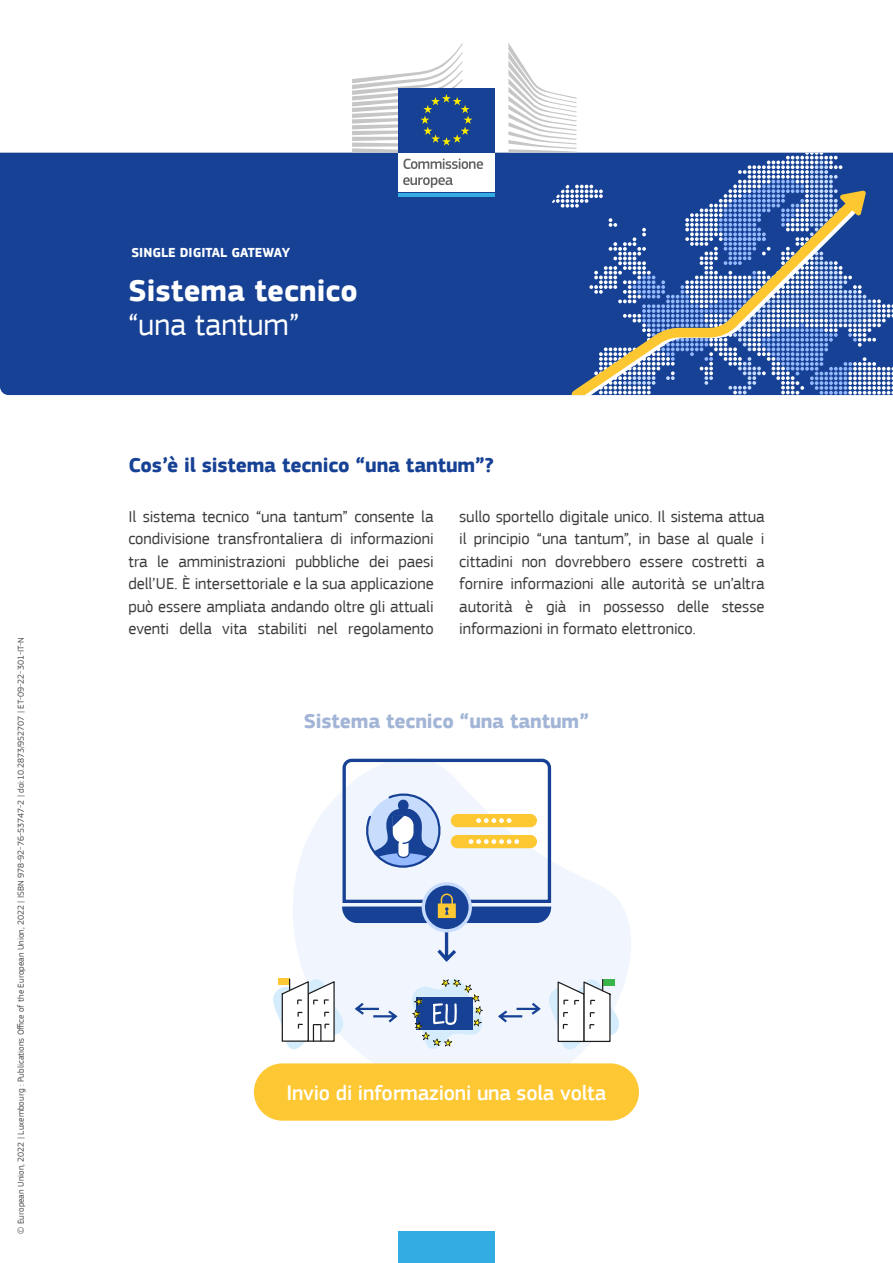
<style>
.page{position:relative;width:893px;height:1263px;background:#fff}
.page>*{position:absolute;margin:0;border:0;box-sizing:border-box;transform-origin:0 0}
.t1{font:700 31.5px "EC Square Sans Pro";color:#fff}
.t2{font:31.5px "EC Square Sans Pro";color:#fff}
.t3{font:500 21.6px "EC Square Sans Pro";letter-spacing:-.01em;color:#fff}
.t4{font:700 21px "EC Square Sans Pro";letter-spacing:-.01em;color:#164194}
.t5{font:700 21px "EC Square Sans Pro";letter-spacing:-.01em;color:#a2b5d6}
.t6{font:16.5px/22.5px "EC Square Sans Pro";letter-spacing:-.005em;color:#3c3c3b;text-align:justify}
.t7{font:700 13.5px "EC Square Sans Pro";color:#fff}
.t8{font:9px "EC Square Sans Pro";color:#4e4e4e}
</style>
<div class="page">
<div style="left:0;top:153px;width:508px;height:242px;background:#164194"></div>
<svg style="left:293px;top:793px;width:338px;height:270px;fill:#f1f6fe"></svg>
<svg style="left:341px;top:758px;width:212px;height:206px"></svg>
<svg style="left:273px;top:977px;width:126px;height:75px"></svg>
<svg style="left:496px;top:978px;width:129px;height:74px"></svg>
<svg style="left:410px;top:977px;width:78px;height:86px"></svg>
<div style="left:254px;top:1063px;width:385px;height:58px;background:#fec834;border-radius:29px"></div>
<div style="left:398px;top:192px;width:97px;height:5px;background:#33ace3"></div>
<div style="left:398px;top:151px;width:97px;height:41px;background:#fff"></div>
<div style="left:398px;top:88px;width:97px;height:65px;background:#164194"></div>
<svg style="left:352px;top:43px;width:120px;height:110px"></svg>
<svg style="left:403px;top:159px;width:80px;height:10px"></svg>
<svg style="left:403px;top:177px;width:50px;height:11px"></svg>
<div style="left:398px;top:1231px;width:97px;height:32px;background:#33ace3"></div>
<svg style="left:508px;top:43px;width:385px;height:352px"></svg>
<p class="t8" style="left:16px;top:1233px;width:598px;rotate:-90deg">© European Union, 2022 | Luxembourg : Publications Office of the European Union, 2022 | ISBN 978-92-76-53747-2 | doi:10.2873/952707 | ET-09-22-301-IT-N</p>
<p class="t7" style="left:131px;top:244px;width:160px">SINGLE DIGITAL GATEWAY</p>
<h1 class="t1" style="left:128px;top:272px;width:231px">Sistema tecnico</h1>
<h1 class="t2" style="left:128px;top:307px;width:172px">“una tantum”</h1>
<p class="t4" style="left:128px;top:452px;width:367px">Cos’è il sistema tecnico “una tantum”?</p>
<p class="t6" style="left:128px;top:505px;width:307px">Il sistema tecnico “una tantum” consente la condivisione transfrontaliera di informazioni tra le amministrazioni pubbliche dei paesi dell’UE. È intersettoriale e la sua applicazione può essere ampliata andando oltre gli attuali eventi della vita stabiliti nel regolamento</p>
<p class="t6" style="left:459px;top:505px;width:307px">sullo sportello digitale unico. Il sistema attua il principio “una tantum”, in base al quale i cittadini non dovrebbero essere costretti a fornire informazioni alle autorità se un’altra autorità è già in possesso delle stesse informazioni in formato elettronico.</p>
<p class="t5" style="left:304px;top:708px;width:287px">Sistema tecnico “una tantum”</p>
<h2 class="t3" style="left:286px;top:1080px;width:321px">Invio di informazioni una sola volta</h2>
</div>
